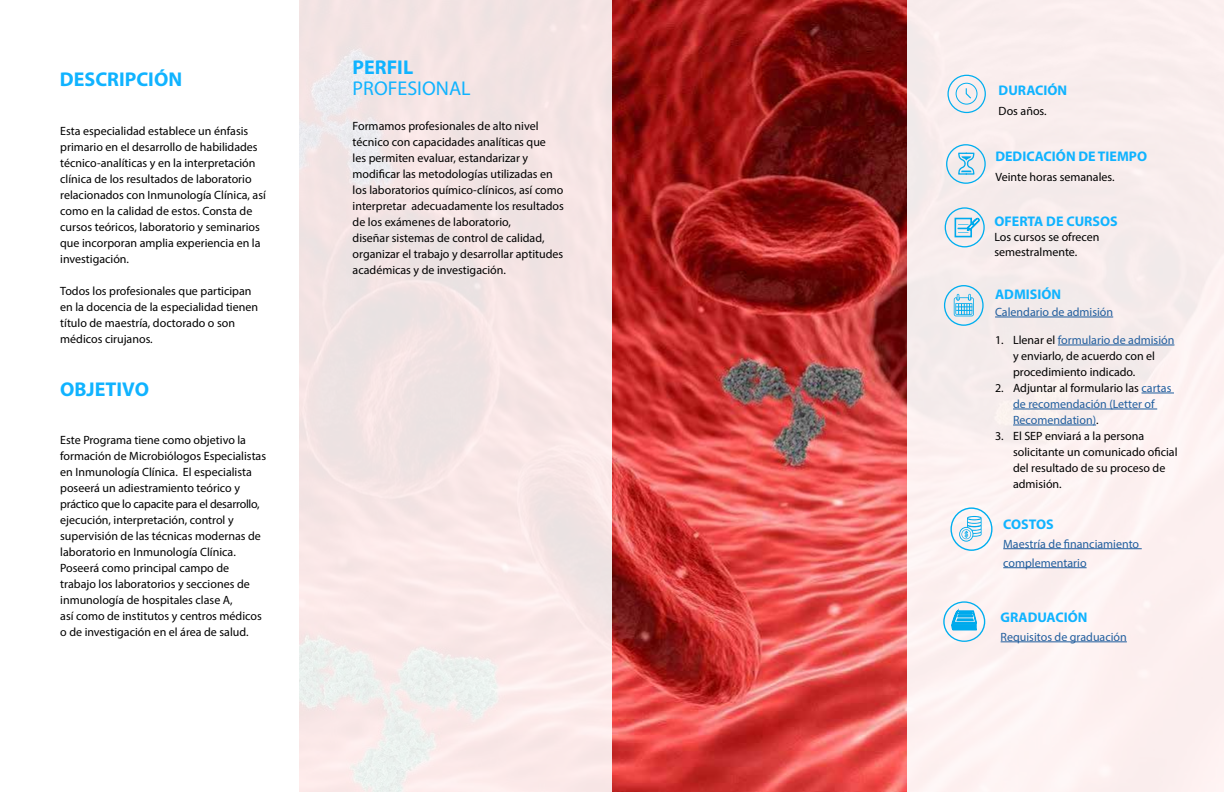
<style>
.page{position:relative;width:1224px;height:792px;background:#fff}
.page>*{position:absolute;margin:0;border:0;box-sizing:border-box;transform-origin:0 0}
.t1{font:700 20px "Myriad Pro";color:#10b3ff}
.t2{font:20px "Myriad Pro";color:#10b3ff}
.t3{font:700 14px "Myriad Pro";color:#10b3ff}
.t4{font:12px/16px "Myriad Pro";color:#000}
.t5{font:12px/16px "Myriad Pro";color:#215e9e}
.s1{color:#215e9e}
.s2{color:#000}
</style>
<div class="page">
<img style="left:612px;top:0;width:295px;height:792px">
<div style="left:907px;top:0;width:317px;height:792px;background:#fbefee"></div>
<div style="left:299px;top:0;width:313px;height:792px;background:#f5e5e5"></div>
<div style="left:947px;top:75px;width:39px;height:38px;border:1px solid #00aeef;border-radius:50%"></div>
<div style="left:956px;top:83px;width:21px;height:21px;border:1px solid #00aeef;border-radius:50%"></div>
<svg style="left:965px;top:88px;width:6px;height:11px"></svg>
<hr style="left:995px;top:317px;width:118px;height:1px;background:#215e9e">
<hr style="left:1058px;top:345px;width:116px;height:1px;background:#215e9e">
<hr style="left:1142px;top:393px;width:32px;height:1px;background:#215e9e">
<hr style="left:1013px;top:409px;width:144px;height:1px;background:#215e9e">
<hr style="left:1013px;top:425px;width:83px;height:1px;background:#215e9e">
<hr style="left:1003px;top:548px;width:139px;height:1px;background:#215e9e">
<hr style="left:1003px;top:567px;width:84px;height:1px;background:#215e9e">
<hr style="left:1001px;top:642px;width:126px;height:1px;background:#215e9e">
<div style="left:944px;top:285px;width:40px;height:41px;border:1px solid #00aeef;border-radius:50%"></div>
<svg style="left:954px;top:294px;width:20px;height:22px"></svg>
<div style="left:950px;top:507px;width:43px;height:44px;border:1px solid #00aeef;border-radius:50%"></div>
<svg style="left:959px;top:516px;width:23px;height:26px"></svg>
<div style="left:943px;top:601px;width:42px;height:41px;border:1px solid #00aeef;border-radius:50%"></div>
<svg style="left:951px;top:611px;width:26px;height:19px"></svg>
<div style="left:946px;top:144px;width:40px;height:40px;border:1px solid #00aeef;border-radius:50%"></div>
<svg style="left:958px;top:152px;width:17px;height:23px"></svg>
<div style="left:945px;top:207px;width:40px;height:40px;border:1px solid #00aeef;border-radius:50%"></div>
<svg style="left:955px;top:218px;width:25px;height:19px"></svg>
<h1 class="t1" style="left:60px;top:67px;width:124px">DESCRIPCIÓN</h1>
<p class="t4" style="left:60px;top:123px;width:207px">Esta especialidad establece un énfasis primario en el desarrollo de habilidades técnico-analíticas y en la interpretación clínica de los resultados de laboratorio relacionados con Inmunología Clínica, así como en la calidad de estos. Consta de cursos teóricos, laboratorio y seminarios que incorporan amplia experiencia en la investigación.</p>
<p class="t4" style="left:60px;top:283px;width:199px">Todos los profesionales que participan en la docencia de la especialidad tienen título de maestría, doctorado o son médicos cirujanos.</p>
<h1 class="t1" style="left:60px;top:376px;width:90px">OBJETIVO</h1>
<p class="t4" style="left:60px;top:432px;width:207px">Este Programa tiene como objetivo la formación de Microbiólogos Especialistas en Inmunología Clínica. El especialista poseerá un adiestramiento teórico y práctico que lo capacite para el desarrollo, ejecución, interpretación, control y supervisión de las técnicas modernas de laboratorio en Inmunología Clínica.<br>Poseerá como principal campo de trabajo los laboratorios y secciones de inmunología de hospitales clase A,<br>así como de institutos y centros médicos o de investigación en el área de salud.</p>
<h1 class="t1" style="left:353px;top:54px;width:62px">PERFIL</h1>
<h1 class="t2" style="left:353px;top:76px;width:120px">PROFESIONAL</h1>
<p class="t4" style="left:353px;top:118px;width:213px">Formamos profesionales de alto nivel técnico con capacidades analíticas que<br>les permiten evaluar, estandarizar y modificar las metodologías utilizadas en los laboratorios químico-clínicos, así como interpretar adecuadamente los resultados de los exámenes de laboratorio,<br>diseñar sistemas de control de calidad, organizar el trabajo y desarrollar aptitudes académicas y de investigación.</p>
<p class="t3" style="left:999px;top:81px;width:70px">DURACIÓN</p>
<p class="t4" style="left:999px;top:102px;width:50px">Dos años.</p>
<p class="t3" style="left:995px;top:148px;width:153px">DEDICACIÓN DE TIEMPO</p>
<p class="t4" style="left:995px;top:169px;width:121px">Veinte horas semanales.</p>
<p class="t3" style="left:994px;top:212px;width:125px">OFERTA DE CURSOS</p>
<p class="t4" style="left:994px;top:229px;width:107px;line-height:15px">Los cursos se ofrecen semestralmente.</p>
<p class="t3" style="left:995px;top:285px;width:68px">ADMISIÓN</p>
<p class="t5" style="left:995px;top:304px;width:120px">Calendario de admisión</p>
<p class="t4" style="left:1013px;top:332px;width:163px;text-indent:-18px">1. Llenar el <span class="s1">formulario de admisión </span>y enviarlo, de acuerdo con el procedimiento indicado.</p>
<p class="t5" style="left:1013px;top:380px;width:160px;text-indent:-18px"><span class="s2">2. Adjuntar al formulario las</span> cartas de recomendación (Letter of<br>Recomendation)<span class="s2">.</span></p>
<p class="t4" style="left:1013px;top:428px;width:166px;text-indent:-18px">3. El SEP enviará a la persona solicitante un comunicado oficial del resultado de su proceso de admisión.</p>
<p class="t3" style="left:1003px;top:515px;width:52px">COSTOS</p>
<p class="t5" style="left:1003px;top:534px;width:137px;line-height:19px">Maestría de financiamiento complementario</p>
<p class="t3" style="left:1001px;top:608px;width:88px">GRADUACIÓN</p>
<p class="t5" style="left:1001px;top:628px;width:128px">Requisitos de graduación</p>
</div>
